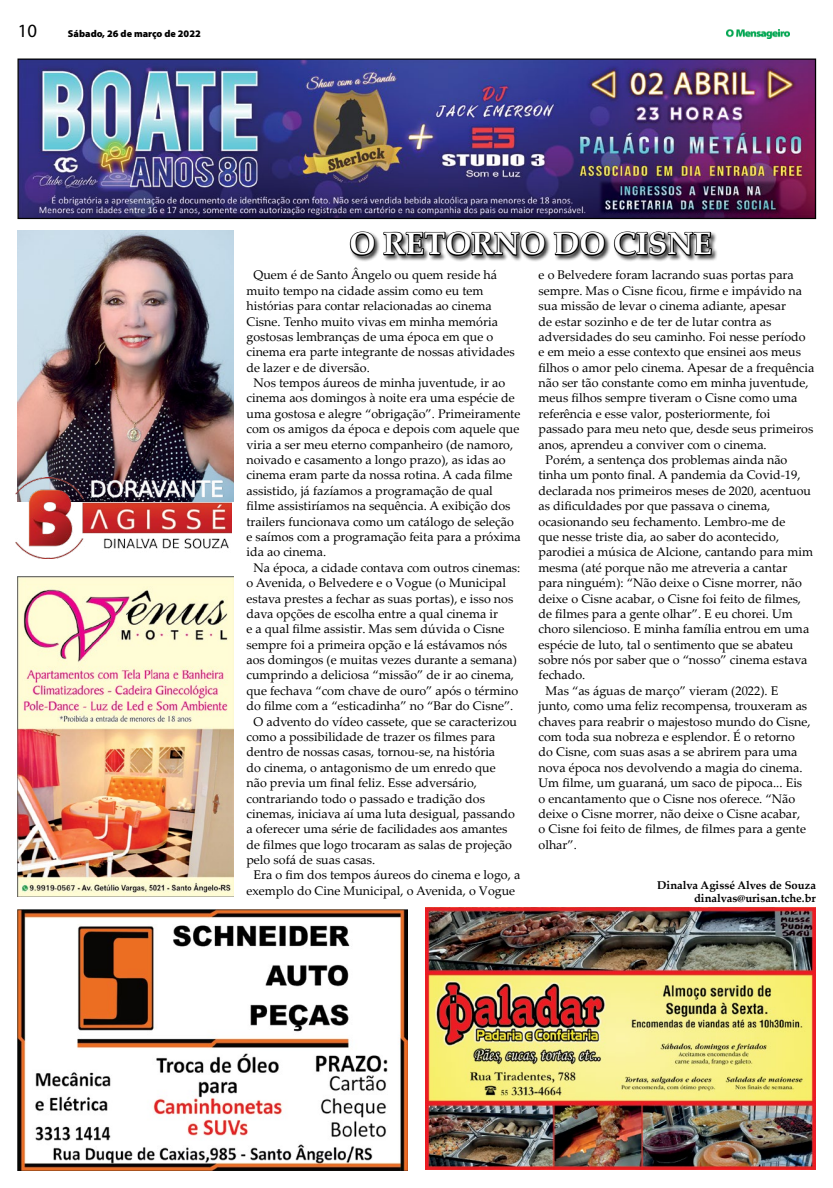
<style>
.page{position:relative;width:833px;height:1188px;background:#fff}
.page>*{position:absolute;margin:0;border:0;box-sizing:border-box;transform-origin:0 0}
.t1{font:700 31.25px "Palatino Linotype";color:#fff}
.t2{font:18.75px "Myriad Pro";color:#000}
.t3{font:12.5px "Palatino Linotype";color:#000}
.t4{font:700 11.25px/12.5px "Palatino Linotype";color:#000;text-align:right}
.t5{font:900 10px "Myriad Pro";color:#000}
</style>
<div class="page">
<img style="left:726px;top:29px;width:63px;height:10px">
<img style="left:18px;top:230px;width:215px;height:271px">
<img style="left:16px;top:477px;width:215px;height:81px">
<img style="left:425px;top:907px;width:390px;height:262px">
<img style="left:18px;top:576px;width:215px;height:319px">
<img style="left:19px;top:60px;width:795px;height:157px">
<div style="left:17px;top:58px;width:799px;height:161px;border:1px solid #000"></div>
<img style="left:18px;top:909px;width:390px;height:260px">
<div style="left:349px;top:231px;width:369px;height:31px;background:#000;opacity:.75"></div>
<svg style="left:349px;top:231px;width:27px;height:26px"></svg>
<svg style="left:382px;top:186px;width:164px;height:75px"></svg>
<svg style="left:552px;top:231px;width:54px;height:30px"></svg>
<img style="left:613px;top:186px;width:100px;height:75px">
<h2 class="t2" style="left:18px;top:19px;width:21px">10</h2>
<p class="t5" style="left:68px;top:27px;width:134px">Sábado, 26 de março de 2022</p>
<h1 class="t1" style="left:349px;top:221px;width:364px">O RETORNO DO CISNE</h1>
<p class="t3" style="left:253px;top:266px;width:245px">Quem é de Santo Ângelo ou quem reside há</p>
<p class="t3" style="left:246px;top:281px;width:239px">muito tempo na cidade assim como eu tem</p>
<p class="t3" style="left:246px;top:297px;width:247px">histórias para contar relacionadas ao cinema</p>
<p class="t3" style="left:246px;top:312px;width:253px">Cisne. Tenho muito vivas em minha memória</p>
<p class="t3" style="left:246px;top:328px;width:248px">gostosas lembranças de uma época em que o</p>
<p class="t3" style="left:246px;top:343px;width:270px">cinema era parte integrante de nossas atividades</p>
<p class="t3" style="left:246px;top:358px;width:125px">de lazer e de diversão.</p>
<p class="t3" style="left:253px;top:374px;width:253px">Nos tempos áureos de minha juventude, ir ao</p>
<p class="t3" style="left:246px;top:389px;width:270px">cinema aos domingos à noite era uma espécie de</p>
<p class="t3" style="left:246px;top:404px;width:275px">uma gostosa e alegre “obrigação”. Primeiramente</p>
<p class="t3" style="left:246px;top:420px;width:274px">com os amigos da época e depois com aquele que</p>
<p class="t3" style="left:246px;top:435px;width:268px">viria a ser meu eterno companheiro (de namoro,</p>
<p class="t3" style="left:246px;top:451px;width:260px">noivado e casamento a longo prazo), as idas ao</p>
<p class="t3" style="left:246px;top:466px;width:267px">cinema eram parte da nossa rotina. A cada filme</p>
<p class="t3" style="left:246px;top:481px;width:248px">assistido, já fazíamos a programação de qual</p>
<p class="t3" style="left:246px;top:497px;width:265px">filme assistiríamos na sequência. A exibição dos</p>
<p class="t3" style="left:246px;top:512px;width:269px">trailers funcionava como um catálogo de seleção</p>
<p class="t3" style="left:246px;top:527px;width:276px">e saímos com a programação feita para a próxima</p>
<p class="t3" style="left:246px;top:543px;width:81px">ida ao cinema.</p>
<p class="t3" style="left:253px;top:558px;width:268px">Na época, a cidade contava com outros cinemas:</p>
<p class="t3" style="left:246px;top:574px;width:261px">o Avenida, o Belvedere e o Vogue (o Municipal</p>
<p class="t3" style="left:246px;top:589px;width:268px">estava prestes a fechar as suas portas), e isso nos</p>
<p class="t3" style="left:246px;top:604px;width:253px">dava opções de escolha entre a qual cinema ir</p>
<p class="t3" style="left:246px;top:620px;width:259px">e a qual filme assistir. Mas sem dúvida o Cisne</p>
<p class="t3" style="left:246px;top:635px;width:262px">sempre foi a primeira opção e lá estávamos nós</p>
<p class="t3" style="left:246px;top:650px;width:272px">aos domingos (e muitas vezes durante a semana)</p>
<p class="t3" style="left:246px;top:666px;width:269px">cumprindo a deliciosa “missão” de ir ao cinema,</p>
<p class="t3" style="left:246px;top:681px;width:273px">que fechava “com chave de ouro” após o término</p>
<p class="t3" style="left:246px;top:697px;width:268px">do filme com a “esticadinha” no “Bar do Cisne”.</p>
<p class="t3" style="left:253px;top:712px;width:265px">O advento do vídeo cassete, que se caracterizou</p>
<p class="t3" style="left:246px;top:727px;width:250px">como a possibilidade de trazer os filmes para</p>
<p class="t3" style="left:246px;top:743px;width:250px">dentro de nossas casas, tornou-se, na história</p>
<p class="t3" style="left:246px;top:758px;width:251px">do cinema, o antagonismo de um enredo que</p>
<p class="t3" style="left:246px;top:773px;width:232px">não previa um final feliz. Esse adversário,</p>
<p class="t3" style="left:246px;top:789px;width:240px">contrariando todo o passado e tradição dos</p>
<p class="t3" style="left:246px;top:804px;width:270px">cinemas, iniciava aí uma luta desigual, passando</p>
<p class="t3" style="left:246px;top:820px;width:263px">a oferecer uma série de facilidades aos amantes</p>
<p class="t3" style="left:246px;top:835px;width:267px">de filmes que logo trocaram as salas de projeção</p>
<p class="t3" style="left:246px;top:850px;width:130px">pelo sofá de suas casas.</p>
<p class="t3" style="left:253px;top:866px;width:268px">Era o fim dos tempos áureos do cinema e logo, a</p>
<p class="t3" style="left:246px;top:881px;width:270px">exemplo do Cine Municipal, o Avenida, o Vogue</p>
<p class="t3" style="left:538px;top:266px;width:257px">e o Belvedere foram lacrando suas portas para</p>
<p class="t3" style="left:538px;top:281px;width:265px">sempre. Mas o Cisne ficou, firme e impávido na</p>
<p class="t3" style="left:538px;top:297px;width:249px">sua missão de levar o cinema adiante, apesar</p>
<p class="t3" style="left:538px;top:312px;width:234px">de estar sozinho e de ter de lutar contra as</p>
<p class="t3" style="left:538px;top:328px;width:269px">adversidades do seu caminho. Foi nesse período</p>
<p class="t3" style="left:538px;top:343px;width:264px">e em meio a esse contexto que ensinei aos meus</p>
<p class="t3" style="left:538px;top:358px;width:277px">filhos o amor pelo cinema. Apesar de a frequência</p>
<p class="t3" style="left:538px;top:374px;width:271px">não ser tão constante como em minha juventude,</p>
<p class="t3" style="left:538px;top:389px;width:260px">meus filhos sempre tiveram o Cisne como uma</p>
<p class="t3" style="left:538px;top:404px;width:233px">referência e esse valor, posteriormente, foi</p>
<p class="t3" style="left:538px;top:420px;width:276px">passado para meu neto que, desde seus primeiros</p>
<p class="t3" style="left:538px;top:435px;width:230px">anos, aprendeu a conviver com o cinema.</p>
<p class="t3" style="left:545px;top:451px;width:243px">Porém, a sentença dos problemas ainda não</p>
<p class="t3" style="left:538px;top:466px;width:263px">tinha um ponto final. A pandemia da Covid-19,</p>
<p class="t3" style="left:538px;top:481px;width:274px">declarada nos primeiros meses de 2020, acentuou</p>
<p class="t3" style="left:538px;top:497px;width:233px">as dificuldades por que passava o cinema,</p>
<p class="t3" style="left:538px;top:512px;width:248px">ocasionando seu fechamento. Lembro-me de</p>
<p class="t3" style="left:538px;top:527px;width:242px">que nesse triste dia, ao saber do acontecido,</p>
<p class="t3" style="left:538px;top:543px;width:276px">parodiei a música de Alcione, cantando para mim</p>
<p class="t3" style="left:538px;top:558px;width:250px">mesma (até porque não me atreveria a cantar</p>
<p class="t3" style="left:538px;top:574px;width:265px">para ninguém): “Não deixe o Cisne morrer, não</p>
<p class="t3" style="left:538px;top:589px;width:264px">deixe o Cisne acabar, o Cisne foi feito de filmes,</p>
<p class="t3" style="left:538px;top:604px;width:256px">de filmes para a gente olhar”. E eu chorei. Um</p>
<p class="t3" style="left:538px;top:620px;width:272px">choro silencioso. E minha família entrou em uma</p>
<p class="t3" style="left:538px;top:635px;width:256px">espécie de luto, tal o sentimento que se abateu</p>
<p class="t3" style="left:538px;top:650px;width:270px">sobre nós por saber que o “nosso” cinema estava</p>
<p class="t3" style="left:538px;top:666px;width:48px">fechado.</p>
<p class="t3" style="left:545px;top:681px;width:234px">Mas “as águas de março” vieram (2022). E</p>
<p class="t3" style="left:538px;top:697px;width:270px">junto, como uma feliz recompensa, trouxeram as</p>
<p class="t3" style="left:538px;top:712px;width:273px">chaves para reabrir o majestoso mundo do Cisne,</p>
<p class="t3" style="left:538px;top:727px;width:258px">com toda sua nobreza e esplendor. É o retorno</p>
<p class="t3" style="left:538px;top:743px;width:260px">do Cisne, com suas asas a se abrirem para uma</p>
<p class="t3" style="left:538px;top:758px;width:265px">nova época nos devolvendo a magia do cinema.</p>
<p class="t3" style="left:538px;top:773px;width:265px">Um filme, um guaraná, um saco de pipoca... Eis</p>
<p class="t3" style="left:538px;top:789px;width:258px">o encantamento que o Cisne nos oferece. “Não</p>
<p class="t3" style="left:538px;top:804px;width:263px">deixe o Cisne morrer, não deixe o Cisne acabar,</p>
<p class="t3" style="left:538px;top:820px;width:269px">o Cisne foi feito de filmes, de filmes para a gente</p>
<p class="t3" style="left:538px;top:835px;width:40px">olhar”.</p>
<p class="t4" style="left:657px;top:878px;width:160px">Dinalva Agissé Alves de Souza dinalvas@urisan.tche.br</p>
</div>
